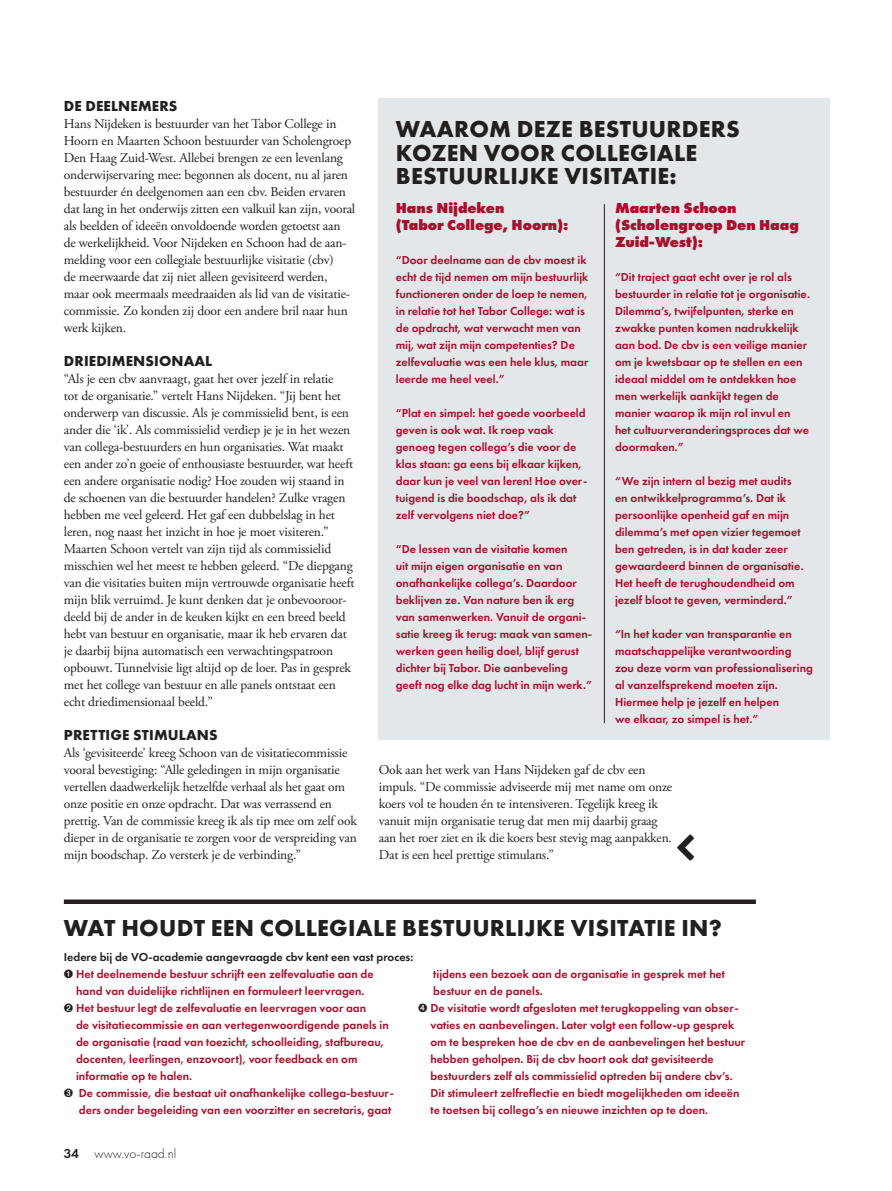
<style>
.page{position:relative;width:892px;height:1191px;background:#fff}
.page>*{position:absolute;margin:0;border:0;box-sizing:border-box;transform-origin:0 0}
.t1{font:700 24px/23.2px "Futura PT";letter-spacing:.01em;color:#231f20}
.t2{font:800 15px/17px "Futura PT";letter-spacing:-.005em;color:#aa0f2b}
.t3{font:700 15px "Futura PT";letter-spacing:.01em;color:#231f20}
.t4{font:13.5px/17px "Adobe Garamond Pro";letter-spacing:-.015em;color:#231f20}
.t5{font:300 13.5px "Futura PT";color:#231f20}
.t6{font:600 12px/17px "Futura PT";color:#aa0f2b}
.t7{font:600 12px "Futura PT";color:#231f20}
.s1{color:#231f20}
.s2{font-weight:600}
</style>
<div class="page">
<div style="left:378px;top:99px;width:451px;height:641px;background:#e4e7ea"></div>
<hr style="left:604px;top:204px;width:1px;height:519px;background:#231f20">
<div style="left:64px;top:899px;width:691px;height:5px;background:#231f20"></div>
<p class="t3" style="left:64px;top:96px;width:115px">DE DEELNEMERS</p>
<p class="t4" style="left:64px;top:115px;width:293px">Hans Nijdeken is bestuurder van het Tabor College in Hoorn en Maarten Schoon bestuurder van Scholengroep Den Haag Zuid-West. Allebei brengen ze een levenlang onderwijservaring mee: begonnen als docent, nu al jaren bestuurder én deelgenomen aan een cbv. Beiden ervaren dat lang in het onderwijs zitten een valkuil kan zijn, vooral als beelden of ideeën onvoldoende worden getoetst aan de werkelijkheid. Voor Nijdeken en Schoon had de aan&shy;melding voor een collegiale bestuurlijke visitatie (cbv)<br>de meerwaarde dat zij niet alleen gevisiteerd werden, maar ook meermaals meedraaiden als lid van de visitatie&shy;commissie. Zo konden zij door een andere bril naar hun werk kijken.</p>
<p class="t3" style="left:64px;top:351px;width:150px">DRIEDIMENSIONAAL</p>
<p class="t4" style="left:64px;top:370px;width:292px">“Als je een cbv aanvraagt, gaat het over jezelf in relatie<br>tot de organisatie.” vertelt Hans Nijdeken. “Jij bent het onderwerp van discussie. Als je commissielid bent, is een ander die ‘ik’. Als commissielid verdiep je je in het wezen van collega-bestuurders en hun organisaties. Wat maakt een ander zo’n goeie of enthousiaste bestuurder, wat heeft een andere organisatie nodig? Hoe zouden wij staand in de schoenen van die bestuurder handelen? Zulke vragen hebben me veel geleerd. Het gaf een dubbelslag in het leren, nog naast het inzicht in hoe je moet visiteren.” Maarten Schoon vertelt van zijn tijd als commissielid misschien wel het meest te hebben geleerd. “De diepgang van die visitaties buiten mijn vertrouwde organisatie heeft mijn blik verruimd. Je kunt denken dat je onbevooroor&shy;deeld bij de ander in de keuken kijkt en een breed beeld hebt van bestuur en organisatie, maar ik heb ervaren dat je daarbij bijna automatisch een verwachtingspatroon opbouwt. Tunnelvisie ligt altijd op de loer. Pas in gesprek met het college van bestuur en alle panels ontstaat een echt driedimensionaal beeld.”</p>
<p class="t3" style="left:64px;top:725px;width:155px">PRETTIGE STIMULANS</p>
<p class="t4" style="left:64px;top:745px;width:294px">Als ‘gevisiteerde’ kreeg Schoon van de visitatiecommissie vooral bevestiging: “Alle geledingen in mijn organisatie vertellen daadwerkelijk hetzelfde verhaal als het gaat om onze positie en onze opdracht. Dat was verrassend en prettig. Van de commissie kreeg ik als tip mee om zelf ook dieper in de organisatie te zorgen voor de verspreiding van mijn boodschap. Zo versterk je de verbinding.”</p>
<h1 class="t1" style="left:396px;top:117px;width:345px">WAAROM DEZE BESTUURDERS<br>KOZEN VOOR COLLEGIALE<br>BESTUURLIJKE VISITATIE:</h1>
<p class="t2" style="left:395px;top:199px;width:174px">Hans Nijdeken<br>(Tabor College, Hoorn):</p>
<p class="t6" style="left:395px;top:251px;width:194px">“Door deelname aan de cbv moest ik echt de tijd nemen om mijn bestuurlijk functioneren onder de loep te nemen, in relatie tot het Tabor College: wat is de opdracht, wat verwacht men van mij, wat zijn mijn competenties? De zelfevaluatie was een hele klus, maar leerde me heel veel.”</p>
<p class="t6" style="left:395px;top:404px;width:193px">“Plat en simpel: het goede voorbeeld geven is ook wat. Ik roep vaak genoeg tegen collega’s die voor de klas staan: ga eens bij elkaar kijken, daar kun je veel van leren! Hoe over&shy;tuigend is die boodschap, als ik dat zelf vervolgens niet doe?”</p>
<p class="t6" style="left:395px;top:540px;width:198px">“De lessen van de visitatie komen<br>uit mijn eigen organisatie en van onafhankelijke collega’s. Daardoor beklijven ze. Van nature ben ik erg van samenwerken. Vanuit de organi&shy;satie kreeg ik terug: maak van samen&shy;werken geen heilig doel, blijf gerust dichter bij Tabor. Die aanbeveling geeft nog elke dag lucht in mijn werk.”</p>
<p class="t2" style="left:614px;top:199px;width:185px">Maarten Schoon (Scholengroep Den Haag<br>Zuid-West):</p>
<p class="t6" style="left:614px;top:268px;width:197px">“Dit traject gaat echt over je rol als bestuurder in relatie tot je organisatie.<br>Dilemma’s, twijfelpunten, sterke en zwakke punten komen nadrukkelijk aan bod. De cbv is een veilige manier om je kwetsbaar op te stellen en een ideaal middel om te ontdekken hoe men werkelijk aankijkt tegen de manier waarop ik mijn rol invul en<br>het cultuurveranderingsproces dat we doormaken.”</p>
<p class="t6" style="left:614px;top:472px;width:190px">“We zijn intern al bezig met audits en ontwikkelprogramma’s. Dat ik persoonlijke openheid gaf en mijn dilemma’s met open vizier tegemoet ben getreden, is in dat kader zeer gewaardeerd binnen de organisatie.<br>Het heeft de terughoudendheid om jezelf bloot te geven, verminderd.”</p>
<p class="t6" style="left:614px;top:625px;width:199px">“In het kader van transparantie en maatschappelijke verantwoording zou deze vorm van professionalisering al vanzelfsprekend moeten zijn.<br>Hiermee help je jezelf en helpen<br>we elkaar, zo simpel is het.”</p>
<p class="t4" style="left:378px;top:762px;width:295px">Ook aan het werk van Hans Nijdeken gaf de cbv een impuls. “De commissie adviseerde mij met name om onze koers vol te houden én te intensiveren. Tegelijk kreeg ik vanuit mijn organisatie terug dat men mij daarbij graag aan het roer ziet en ik die koers best stevig mag aanpakken.<br>Dat is een heel prettige stimulans.”</p>
<h1 class="t1" style="left:64px;top:915px;width:659px">WAT HOUDT EEN COLLEGIALE BESTUURLIJKE VISITATIE IN?</h1>
<p class="t7" style="left:64px;top:949px;width:351px">Iedere bij de VO-academie aangevraagde cbv kent een vast proces:</p>
<p class="t6" style="left:64px;top:965px;width:311px"><span class="s1">➊</span> Het deelnemende bestuur schrijft een zelfevaluatie aan de</p>
<p class="t6" style="left:76px;top:982px;width:290px">hand van duidelijke richtlijnen en formuleert leervragen.</p>
<p class="t6" style="left:64px;top:999px;width:304px"><span class="s1">➋</span> Het bestuur legt de zelfevaluatie en leervragen voor aan</p>
<p class="t6" style="left:76px;top:1016px;width:314px">de visitatiecommissie en aan vertegenwoordigende panels in</p>
<p class="t6" style="left:76px;top:1033px;width:309px">de organisatie (raad van toezicht, schoolleiding, stafbureau,</p>
<p class="t6" style="left:76px;top:1050px;width:283px">docenten, leerlingen, enzovoort), voor feedback en om</p>
<p class="t6" style="left:76px;top:1067px;width:117px">informatie op te halen.</p>
<p class="t6" style="left:64px;top:1084px;width:331px"><span class="s1">➌</span> De commissie, die bestaat uit onafhankelijke collega-bestuur-</p>
<p class="t6" style="left:79px;top:1101px;width:314px">ders onder begeleiding van een voorzitter en secretaris, gaat</p>
<p class="t5" style="left:64px;top:1145px;width:114px"><span class="s2">34</span> www.vo-raad.nl</p>
<p class="t6" style="left:433px;top:965px;width:293px">tijdens een bezoek aan de organisatie in gesprek met het</p>
<p class="t6" style="left:433px;top:982px;width:111px">bestuur en de panels.</p>
<p class="t6" style="left:418px;top:999px;width:322px"><span class="s1">➍</span> De visitatie wordt afgesloten met terugkoppeling van obser-</p>
<p class="t6" style="left:430px;top:1016px;width:305px">vaties en aanbevelingen. Later volgt een follow-up gesprek</p>
<p class="t6" style="left:430px;top:1033px;width:316px">om te bespreken hoe de cbv en de aanbevelingen het bestuur</p>
<p class="t6" style="left:430px;top:1050px;width:285px">hebben geholpen. Bij de cbv hoort ook dat gevisiteerde</p>
<p class="t6" style="left:430px;top:1067px;width:303px">bestuurders zelf als commissielid optreden bij andere cbv’s.</p>
<p class="t6" style="left:430px;top:1084px;width:310px">Dit stimuleert zelfreflectie en biedt mogelijkheden om ideeën</p>
<p class="t6" style="left:430px;top:1101px;width:279px">te toetsen bij collega’s en nieuwe inzichten op te doen.</p>
</div>
